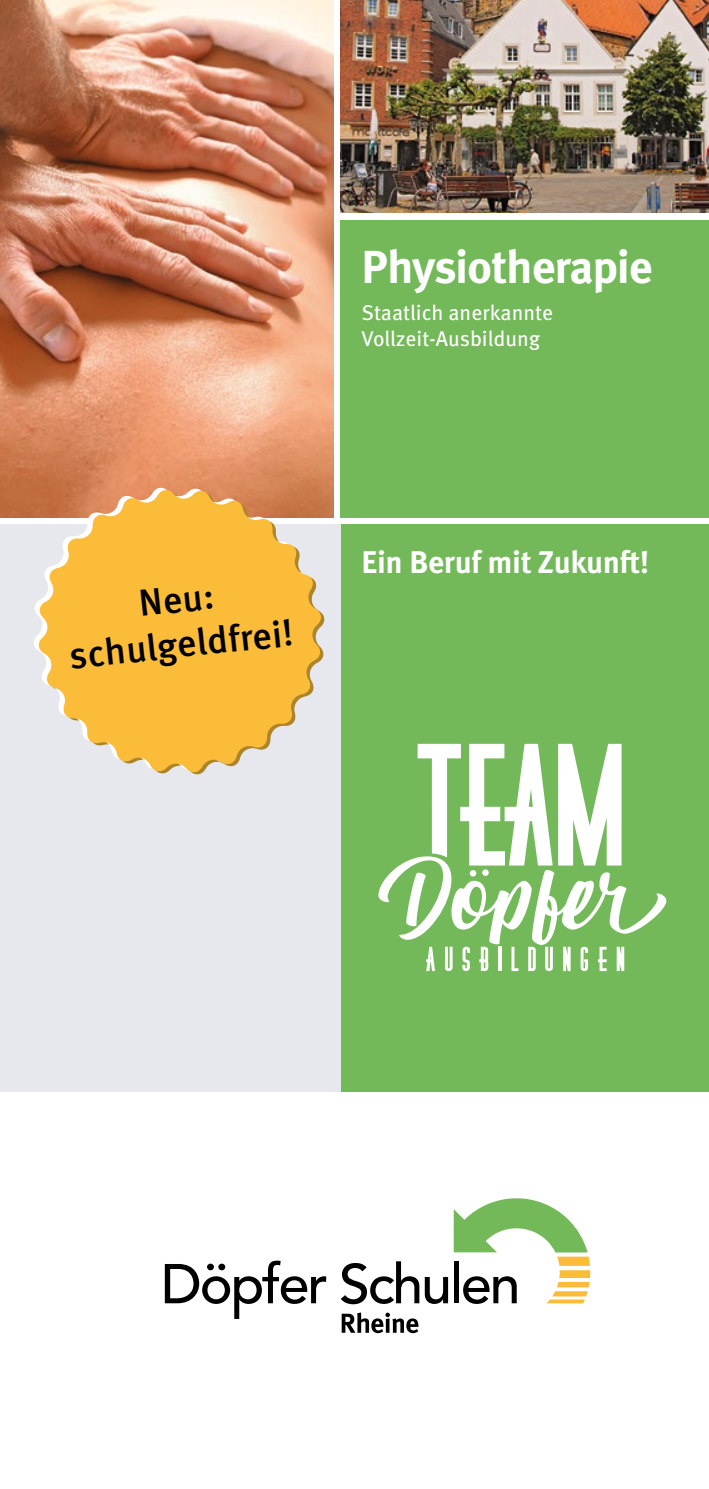
<style>
.page{position:relative;width:709px;height:1489px;background:#fff}
.page>*{position:absolute;margin:0;border:0;box-sizing:border-box;transform-origin:0 0}
.t1{font:700 46.25px "Meta OT";letter-spacing:-.025em;color:#fff}
.t2{font:500 37.5px/45px "Meta OT";color:#000;text-align:center}
.t3{font:700 31.25px "Meta OT";letter-spacing:-.01em;color:#fff}
.t4{font:21.25px/26.2px "Meta OT";color:#fff}
</style>
<div class="page">
<div style="left:340px;top:220px;width:369px;height:297px;background:#74b959"></div>
<div style="left:340px;top:524px;width:369px;height:567px;background:#74b959"></div>
<div style="left:0;top:524px;width:340px;height:567px;background:#e7e8ed"></div>
<svg style="left:378px;top:743px;width:288px;height:228px"></svg>
<img style="left:340px;top:0;width:369px;height:213px">
<svg style="left:341px;top:1261px;width:78px;height:43px"></svg>
<svg style="left:425px;top:1277px;width:23px;height:26px"></svg>
<svg style="left:454px;top:1198px;width:136px;height:105px"></svg>
<svg style="left:165px;top:1260px;width:161px;height:58px"></svg>
<svg style="left:342px;top:1312px;width:76px;height:20px"></svg>
<img style="left:0;top:0;width:333px;height:517px">
<svg style="left:32px;top:486px;width:286px;height:163px"></svg>
<svg style="left:37px;top:488px;width:286px;height:286px;fill:#fbbc3a"></svg>
<p class="t1" style="left:361px;top:238px;width:293px">Physiotherapie</p>
<p class="t4" style="left:361px;top:300px;width:193px">Staatlich anerkannte<br>Vollzeit-Ausbildung</p>
<p class="t2" style="left:62px;top:589px;width:227px;rotate:-6deg">Neu: schulgeldfrei!</p>
<p class="t3" style="left:361px;top:542px;width:289px">Ein Beruf mit Zukunft!</p>
</div>
